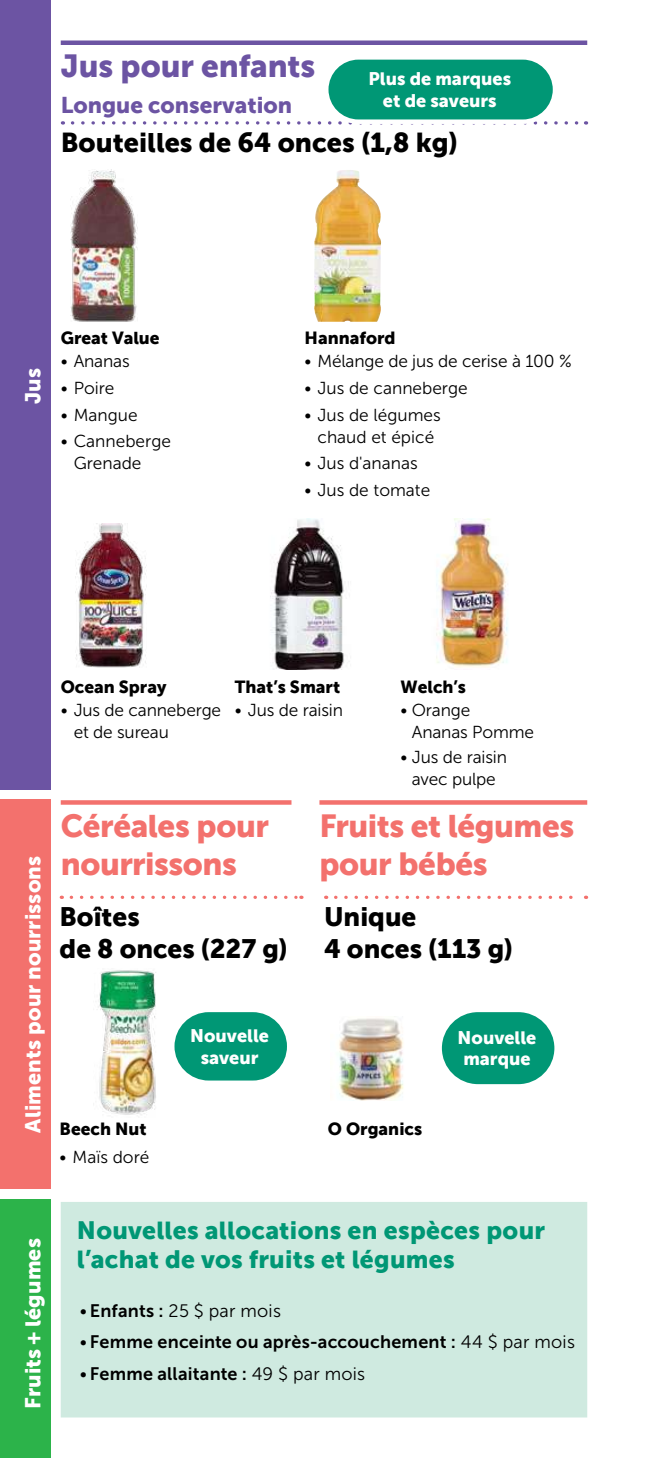
<style>
.page{position:relative;width:648px;height:1458px;background:#fff}
.page>*{position:absolute;margin:0;border:0;box-sizing:border-box;transform-origin:0 0}
.t1{font:31.5px/37.8px "Museo Sans 900";letter-spacing:-.015em;color:#f3716d}
.t2{font:31.5px "Museo Sans 900";letter-spacing:-.005em;color:#6c54a3}
.t3{font:27px "Museo Sans 900";color:#000}
.t4{font:26.32px/31.5px "Museo Sans 900";color:#000}
.t5{font:24.75px/29.7px "Museo Sans 900";letter-spacing:.01em;color:#009775}
.t6{font:22.5px "Museo Sans 900";color:#6c54a3}
.t7{font:21.38px "Museo Sans 900";letter-spacing:.005em;color:#fff}
.t8{font:18px "Museo Sans 700";letter-spacing:.015em;color:#000}
.t9{font:18px/21.6px "Museo Sans 900";color:#fff;text-align:center}
.t10{font:18px "Museo Sans 300";letter-spacing:.015em;color:#000}
.t11{font:17.32px/21.8px "Museo Sans 300";letter-spacing:-.01em;color:#000}
.t12{font:17.32px "Museo Sans 900";color:#000}
.s1{font-family:"Museo Sans 700"}
.s2{font-family:"Museo Sans 300"}
</style>
<div class="page">
<svg style="left:336px;top:896px;width:251px;height:3px"></svg>
<img style="left:338px;top:1018px;width:66px;height:82px">
<div style="left:61px;top:40px;width:526px;height:5px;background:#6c54a3"></div>
<svg style="left:72px;top:121px;width:515px;height:4px"></svg>
<img style="left:76px;top:523px;width:71px;height:145px">
<img style="left:270px;top:518px;width:80px;height:152px">
<img style="left:436px;top:518px;width:72px;height:150px">
<svg style="left:71px;top:896px;width:231px;height:3px"></svg>
<img style="left:98px;top:970px;width:58px;height:145px">
<div style="left:61px;top:800px;width:230px;height:5px;background:#f3716d"></div>
<div style="left:0;top:0;width:51px;height:789px;background:#6c54a3"></div>
<div style="left:0;top:799px;width:51px;height:390px;background:#f3716d"></div>
<div style="left:326px;top:57px;width:229px;height:65px;background:#009775;border-radius:32px"></div>
<div style="left:324px;top:55px;width:233px;height:69px;border:4px solid #fff;border-radius:32px"></div>
<div style="left:440px;top:1010px;width:117px;height:76px;background:#009775;border-radius:38px"></div>
<div style="left:437px;top:1008px;width:122px;height:81px;border:4px solid #fff;border-radius:38px"></div>
<img style="left:70px;top:170px;width:67px;height:152px">
<img style="left:314px;top:170px;width:67px;height:152px">
<div style="left:172px;top:1010px;width:117px;height:73px;background:#009775;border-radius:36px"></div>
<div style="left:170px;top:1008px;width:121px;height:77px;border:4px solid #fff;border-radius:36px"></div>
<div style="left:319px;top:800px;width:268px;height:5px;background:#f3716d"></div>
<div style="left:61px;top:1202px;width:526px;height:215px;background:#cfeae0"></div>
<div style="left:0;top:1199px;width:51px;height:259px;background:#2cb34a"></div>
<h1 class="t2" style="left:61px;top:48px;width:256px">Jus pour enfants</h1>
<p class="t6" style="left:61px;top:92px;width:233px">Longue conservation</p>
<h2 class="t3" style="left:61px;top:128px;width:399px">Bouteilles de 64 onces (1,8 kg)</h2>
<p class="t9" style="left:369px;top:68px;width:144px">Plus de marques et de saveurs</p>
<p class="t7" style="left:21px;top:404px;width:38px;rotate:-90deg">Jus</p>
<p class="t12" style="left:61px;top:328px;width:100px">Great Value</p>
<p class="t12" style="left:305px;top:328px;width:93px">Hannaford</p>
<p class="t11" style="left:61px;top:351px;width:70px">• Ananas</p>
<p class="t11" style="left:61px;top:377px;width:55px">• Poire</p>
<p class="t11" style="left:61px;top:404px;width:78px">• Mangue</p>
<p class="t11" style="left:74px;top:431px;width:99px;text-indent:-13px">• Canneberge<br>Grenade</p>
<p class="t11" style="left:305px;top:351px;width:269px">• Mélange de jus de cerise à 100 %</p>
<p class="t11" style="left:305px;top:377px;width:165px">• Jus de canneberge</p>
<p class="t11" style="left:305px;top:404px;width:138px;text-align:center">• Jus de légumes chaud et épicé</p>
<p class="t11" style="left:305px;top:453px;width:115px">• Jus d'ananas</p>
<p class="t11" style="left:305px;top:479px;width:127px">• Jus de tomate</p>
<p class="t7" style="left:21px;top:1133px;width:278px;rotate:-90deg">Aliments pour nourrissons</p>
<p class="t12" style="left:61px;top:677px;width:107px">Ocean Spray</p>
<p class="t12" style="left:235px;top:677px;width:107px">That’s Smart</p>
<p class="t12" style="left:401px;top:677px;width:67px">Welch’s</p>
<p class="t11" style="left:74px;top:699px;width:149px;text-indent:-13px">• Jus de canneberge et de sureau</p>
<p class="t11" style="left:235px;top:699px;width:110px">• Jus de raisin</p>
<p class="t11" style="left:412px;top:699px;width:124px;text-indent:-11px">• Orange<br>Ananas Pomme</p>
<p class="t11" style="left:401px;top:746px;width:108px;text-align:center">• Jus de raisin avec pulpe</p>
<h1 class="t1" style="left:61px;top:807px;width:210px">Céréales pour nourrissons</h1>
<h3 class="t4" style="left:60px;top:901px;width:230px">Boîtes<br>de 8 onces (227 g)</h3>
<p class="t12" style="left:60px;top:1119px;width:88px">Beech Nut</p>
<p class="t11" style="left:60px;top:1146px;width:91px">• Maïs doré</p>
<p class="t9" style="left:190px;top:1025px;width:80px">Nouvelle saveur</p>
<h1 class="t1" style="left:319px;top:807px;width:257px">Fruits et légumes pour bébés</h1>
<h3 class="t4" style="left:324px;top:901px;width:191px">Unique<br>4 onces (113 g)</h3>
<p class="t12" style="left:328px;top:1119px;width:96px">O Organics</p>
<p class="t9" style="left:458px;top:1027px;width:80px">Nouvelle marque</p>
<p class="t7" style="left:21px;top:1409px;width:172px;rotate:-90deg">Fruits + légumes</p>
<h3 class="t5" style="left:77px;top:1215px;width:470px">Nouvelles allocations en espèces pour l’achat de vos fruits et légumes</h3>
<p class="t10" style="left:80px;top:1301px;width:203px">• <span class="s1">Enfants :</span> 25 $ par mois</p>
<p class="t8" style="left:80px;top:1332px;width:497px"><span class="s2">•</span> Femme enceinte ou après-accouchement : <span class="s2">44 $ par mois</span></p>
<p class="t8" style="left:80px;top:1364px;width:287px"><span class="s2">•</span> Femme allaitante : <span class="s2">49 $ par mois</span></p>
</div>
